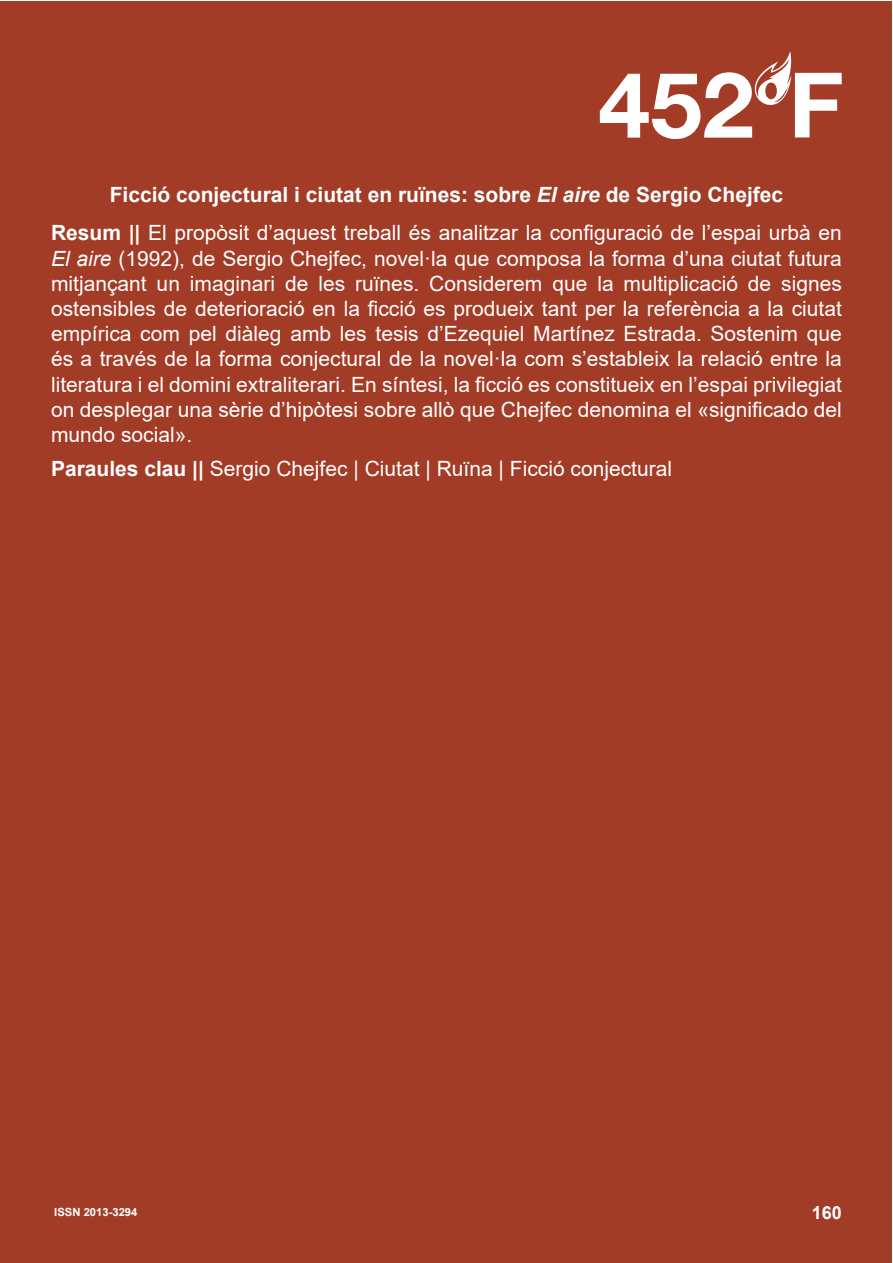
<style>
.page{position:relative;width:893px;height:1263px;background:#fff}
.page>*{position:absolute;margin:0;border:0;box-sizing:border-box;transform-origin:0 0}
.t1{font:21px/25.2px "Arial";color:#fff;text-align:center}
.t2{font:700 18px "Arial";color:#fff}
.t3{font:700 11.25px "Arial";color:#fff}
.s1{font-weight:700}
.s2{font-weight:700;font-style:italic}
.s3{font-style:italic}
</style>
<div class="page">
<div style="left:1px;top:1px;width:891px;height:1261px;background:#a23c26"></div>
<svg style="left:600px;top:51px;width:242px;height:88px"></svg>
<p class="t1" style="left:51px;top:176px;width:792px;line-height:38px"><span class="s1">Ficció conjectural i ciutat en ruïnes: sobre</span> <span class="s2">El aire</span> <span class="s1">de Sergio Chejfec<br>Resum ||</span> El propòsit d’aquest treball és analitzar la configuració de l’espai urbà en</p>
<p class="t1" style="left:51px;top:245px;width:792px;text-align:justify"><span class="s3">El aire</span> (1992), de Sergio Chejfec, novel·la que composa la forma d’una ciutat futura mitjançant un imaginari de les ruïnes. Considerem que la multiplicació de signes ostensibles de deterioració en la ficció es produeix tant per la referència a la ciutat empírica com pel diàleg amb les tesis d’Ezequiel Martínez Estrada. Sostenim que és a través de la forma conjectural de la novel·la com s’estableix la relació entre la literatura i el domini extraliterari. En síntesi, la ficció es constitueix en l’espai privilegiat on desplegar una sèrie d’hipòtesi sobre allò que Chejfec denomina el «significado del mundo social».</p>
<p class="t1" style="left:51px;top:456px;width:623px"><span class="s1">Paraules clau ||</span> Sergio Chejfec | Ciutat | Ruïna | Ficció conjectural</p>
<p class="t3" style="left:54px;top:1204px;width:85px">ISSN 2013-3294</p>
<p class="t2" style="left:812px;top:1200px;width:32px">160</p>
</div>
